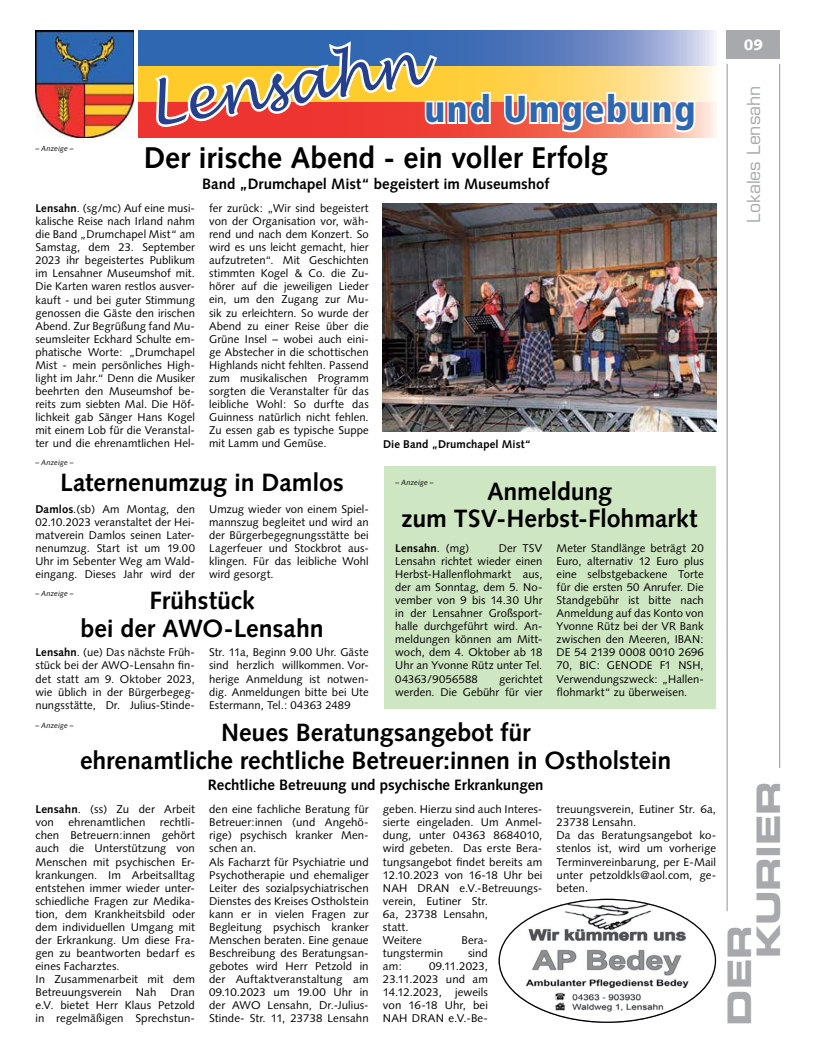
<style>
.page{position:relative;width:819px;height:1053px;background:#fff}
.page>*{position:absolute;margin:0;border:0;box-sizing:border-box;transform-origin:0 0}
.t1{font:italic 57.5px "Lucida Handwriting";color:#25408f}
.t2{font:900 condensed 37.5px "Frutiger LT Std";letter-spacing:.04em;color:#2e67b1}
.t3{font:32.5px/28.9px "Eurostile LT Std Bold Ex 2";letter-spacing:-.01em;color:#a7a9ac}
.t4{font:700 30px "Syntax LT Std";letter-spacing:-.005em;color:#000}
.t5{font:700 25px/27.5px "Syntax LT Std";letter-spacing:-.005em;color:#000;text-align:center}
.t6{font:17.5px "Eurostile LT Std";letter-spacing:-.005em;color:#a7a9ac}
.t7{font:700 15px "Syntax LT Std";letter-spacing:-.005em;color:#000}
.t8{font:900 15px "Syntax LT Std";color:#fff}
.t9{font:11.25px/13px "Syntax";letter-spacing:.005em;color:#000;text-align:justify}
.t10{font:700 11.25px "Syntax LT Std";letter-spacing:.01em;color:#000}
.t11{font:700 11.25px "Syntax";letter-spacing:.015em;color:#000}
.t12{font:italic 7.5px "Syntax LT Std";letter-spacing:.015em;color:#000}
.s1{font-weight:700}
.s2{font-weight:400}
</style>
<div class="page">
<div style="left:383px;top:467px;width:332px;height:242px;background:#cee6c1"></div>
<hr style="left:726px;top:64px;width:1px;height:847px;background:#939598">
<hr style="left:779px;top:64px;width:1px;height:703px;background:#939598">
<div style="left:726px;top:30px;width:54px;height:29px;background:#a7a9ac"></div>
<img style="left:499px;top:900px;width:217px;height:122px">
<img style="left:35px;top:31px;width:99px;height:106px">
<svg style="left:138px;top:102px;width:578px;height:35px;background:#f58a7d"></svg>
<svg style="left:138px;top:31px;width:576px;height:35px;background:#6e8cc5"></svg>
<svg style="left:138px;top:66px;width:576px;height:36px;background:#ffdc7f"></svg>
<svg style="left:502px;top:90px;width:195px;height:44px"></svg>
<svg style="left:150px;top:36px;width:343px;height:101px"></svg>
<img style="left:383px;top:204px;width:333px;height:227px">
<p class="t12" style="left:35px;top:144px;width:40px">– Anzeige –</p>
<p class="t1" style="left:142px;top:72px;width:276px;rotate:-9deg">Lensahn</p>
<p class="t2" style="left:424px;top:86px;width:272px">und Umgebung</p>
<p class="t4" style="left:144px;top:140px;width:465px">Der irische Abend - ein voller Erfolg</p>
<p class="t7" style="left:202px;top:175px;width:349px">Band „Drumchapel Mist“ begeistert im Museumshof</p>
<p class="t9" style="left:35px;top:202px;width:161px"><span class="s1">Lensahn</span>. (sg/mc) Auf eine musi&shy;kalische Reise nach Irland nahm die Band „Drumchapel Mist“ am Samstag, dem 23. September 2023 ihr begeistertes Publikum im Lensahner Museumshof mit.<br>Die Karten waren restlos ausver&shy;kauft - und bei guter Stimmung genossen die Gäste den irischen Abend. Zur Begrüßung fand Mu&shy;seumsleiter Eckhard Schulte em&shy;phatische Worte: „Drumchapel Mist - mein persönliches High&shy;light im Jahr.“ Denn die Musiker beehrten den Museumshof be&shy;reits zum siebten Mal. Die Höf&shy;lichkeit gab Sänger Hans Kogel mit einem Lob für die Veranstal&shy;ter und die ehrenamtlichen Hel-</p>
<p class="t9" style="left:209px;top:202px;width:161px">fer zurück: „Wir sind begeistert von der Organisation vor, wäh&shy;rend und nach dem Konzert. So wird es uns leicht gemacht, hier aufzutreten“. Mit Geschichten stimmten Kogel &amp; Co. die Zu&shy;hörer auf die jeweiligen Lieder ein, um den Zugang zur Mu&shy;sik zu erleichtern. So wurde der Abend zu einer Reise über die Grüne Insel – wobei auch eini&shy;ge Abstecher in die schottischen Highlands nicht fehlten. Passend zum musikalischen Programm sorgten die Veranstalter für das leibliche Wohl: So durfte das Guinness natürlich nicht fehlen.<br>Zu essen gab es typische Suppe mit Lamm und Gemüse.</p>
<p class="t12" style="left:35px;top:458px;width:40px">– Anzeige –</p>
<p class="t5" style="left:60px;top:469px;width:285px">Laternenumzug in Damlos</p>
<p class="t9" style="left:35px;top:502px;width:161px"><span class="s1">Damlos</span>.(sb) Am Montag, den 02.10.2023 veranstaltet der Hei&shy;matverein Damlos seinen Later&shy;nenumzug. Start ist um 19.00<br>Uhr im Sebenter Weg am Wald&shy;eingang. Dieses Jahr wird der</p>
<p class="t9" style="left:209px;top:502px;width:161px">Umzug wieder von einem Spiel&shy;mannszug begleitet und wird an der Bürgerbegegnungsstätte bei Lagerfeuer und Stockbrot aus&shy;klingen. Für das leibliche Wohl wird gesorgt.</p>
<p class="t5" style="left:80px;top:587px;width:244px">Frühstück<br>bei der AWO-Lensahn</p>
<p class="t9" style="left:35px;top:646px;width:161px"><span class="s1">Lensahn</span>. (ue) Das nächste Früh&shy;stück bei der AWO-Lensahn fin&shy;det statt am 9. Oktober 2023, wie üblich in der Bürgerbegeg&shy;nungsstätte, Dr. Julius-Stinde-</p>
<p class="t9" style="left:209px;top:646px;width:161px">Str. 11a, Beginn 9.00 Uhr. Gäste sind herzlich willkommen. Vor&shy;herige Anmeldung ist notwen&shy;dig. Anmeldungen bitte bei Ute Estermann, Tel.: 04363 2489</p>
<p class="t12" style="left:35px;top:589px;width:40px">– Anzeige –</p>
<p class="t10" style="left:383px;top:438px;width:150px">Die Band „Drumchapel Mist“</p>
<p class="t12" style="left:395px;top:478px;width:40px">– Anzeige –</p>
<p class="t5" style="left:401px;top:477px;width:297px">Anmeldung<br>zum TSV-Herbst-Flohmarkt</p>
<p class="t11" style="left:395px;top:541px;width:75px">Lensahn<span class="s2">. (mg)</span></p>
<p class="t9" style="left:556px;top:541px;width:149px">Meter Standlänge beträgt 20<br>Euro, alternativ 12 Euro plus eine selbstgebackene Torte für die ersten 50 Anrufer. Die Standgebühr ist bitte nach Anmeldung auf das Konto von Yvonne Rütz bei der VR Bank zwischen den Meeren, IBAN:<br>DE 54 2139 0008 0010 2696<br>70, BIC: GENODE F1 NSH, Verwendungszweck: „Hallen&shy;flohmarkt“ zu überweisen.</p>
<p class="t9" style="left:395px;top:541px;width:149px;text-indent:104px">Der TSV Lensahn richtet wieder einen Herbst-Hallenflohmarkt aus, der am Sonntag, dem 5. No&shy;vember von 9 bis 14.30 Uhr in der Lensahner Großsport&shy;halle durchgeführt wird. An&shy;meldungen können am Mitt&shy;woch, dem 4. Oktober ab 18<br>Uhr an Yvonne Rütz unter Tel.<br>04363/9056588</p>
<p class="t9" style="left:395px;top:672px;width:149px;text-align:right">gerichtet<br>werden. Die Gebühr für vier</p>
<p class="t5" style="left:80px;top:718px;width:592px">Neues Beratungsangebot für<br>ehrenamtliche rechtliche Betreuer:innen in Ostholstein</p>
<p class="t7" style="left:208px;top:775px;width:337px">Rechtliche Betreuung und psychische Erkrankungen</p>
<p class="t12" style="left:35px;top:721px;width:40px">– Anzeige –</p>
<p class="t9" style="left:35px;top:802px;width:161px"><span class="s1">Lensahn</span>. (ss) Zu der Arbeit von</p>
<p class="t9" style="left:35px;top:815px;width:161px;text-align:left;text-indent:124px">rechtli&shy;chen Betreuern:innen gehört auch die Unterstützung von<br>Menschen mit psychischen Er&shy;krankungen. Im Arbeitsalltag entstehen immer wieder unter&shy;schiedliche Fragen zur Medika&shy;tion, dem Krankheitsbild oder dem individuellen Umgang mit der Erkrankung. Um diese Fra&shy;gen zu beantworten bedarf es eines Facharztes.<br>In Zusammenarbeit mit dem<br>Betreuungsverein Nah Dran e.V. bietet Herr Klaus Petzold in regelmäßigen Sprechstun-</p>
<p class="t9" style="left:68px;top:815px;width:78px">ehrenamtlichen</p>
<p class="t9" style="left:209px;top:802px;width:161px;text-align:left">den eine fachliche Beratung für<br>Betreuer:innen (und Angehö&shy;rige) psychisch kranker Men&shy;schen an.<br>Als Facharzt für Psychiatrie und<br>Psychotherapie und ehemaliger<br>Leiter des sozialpsychiatrischen<br>Dienstes des Kreises Ostholstein kann er in vielen Fragen zur<br>Begleitung psychisch kranker<br>Menschen beraten. Eine genaue<br>Beschreibung des Beratungsan&shy;gebotes wird Herr Petzold in der Auftaktveranstaltung am<br>09.10.2023 um 19.00 Uhr in der AWO Lensahn, Dr.-Julius-<br>Stinde- Str. 11, 23738 Lensahn</p>
<p class="t9" style="left:383px;top:802px;width:161px;text-align:left">geben. Hierzu sind auch Interes&shy;sierte eingeladen. Um Anmel&shy;dung, unter 04363 8684010, wird gebeten. Das erste Bera&shy;tungsangebot findet bereits am<br>12.10.2023 von 16-18 Uhr bei<br>NAH DRAN e.V.-Betreuungs&shy;verein, Eutiner Str.<br>6a, 23738 Lensahn,<br>statt.<br>Weitere</p>
<p class="t9" style="left:461px;top:933px;width:28px">Bera-</p>
<p class="t9" style="left:383px;top:946px;width:62px">tungstermin</p>
<p class="t9" style="left:468px;top:946px;width:21px">sind</p>
<p class="t9" style="left:383px;top:959px;width:21px">am:</p>
<p class="t9" style="left:383px;top:959px;width:107px;text-indent:46px">09.11.2023, 23.11.2023 und am 14.12.2023, jeweils von 16-18 Uhr, bei NAH DRAN e.V.-Be-</p>
<p class="t9" style="left:556px;top:802px;width:161px;text-align:left">treuungsverein, Eutiner Str. 6a,<br>23738 Lensahn.<br>Da das Beratungsangebot ko&shy;stenlos ist, wird um vorherige<br>Terminvereinbarung, per E-Mail unter petzoldkls@aol.com, ge&shy;beten.</p>
<p class="t8" style="left:743px;top:36px;width:21px">09</p>
<p class="t6" style="left:743px;top:222px;width:138px;rotate:-90deg">Lokales Lensahn</p>
<p class="t3" style="left:724px;top:958px;width:179px;text-indent:-67px;rotate:-90deg">DER<br>KURIER</p>
</div>
